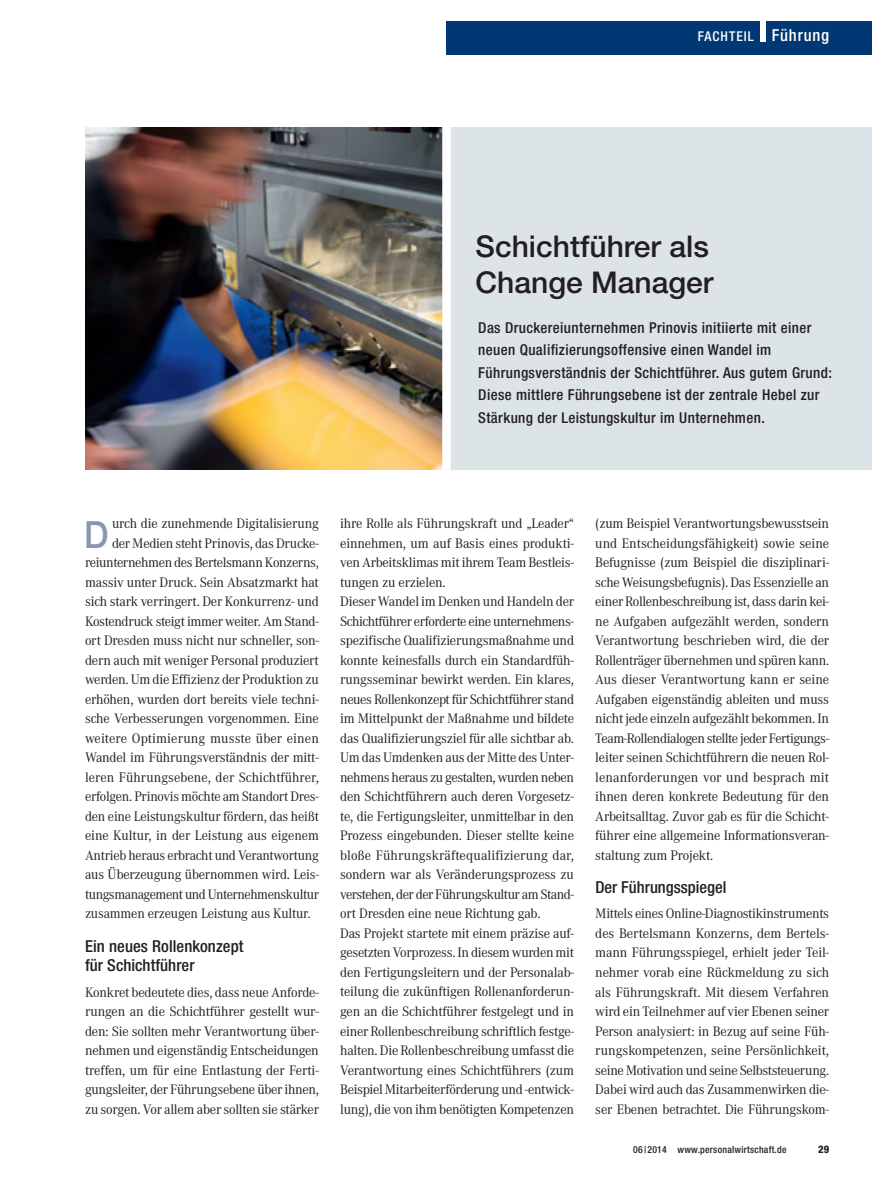
<style>
.page{position:relative;width:893px;height:1191px;background:#fff}
.page>*{position:absolute;margin:0;border:0;box-sizing:border-box;transform-origin:0 0}
.t1{font:500 37.5px "Helvetica Neue";color:#8897ad;scale:.9 1}
.t2{font:500 30px/36px "Helvetica Neue";color:#231f20}
.t3{font:500 condensed 16.5px/19.5px "Helvetica Neue";letter-spacing:.005em;color:#231f20}
.t4{font:500 condensed 15px/22.5px "Helvetica Neue";letter-spacing:.025em;color:#231f20}
.t5{font:14.25px/19.5px "Corporate A";letter-spacing:-.015em;color:#231f20;text-align:justify}
.t6{font:14.25px "Corporate A";letter-spacing:-.015em;color:#231f20;scale:.96 1}
.t7{font:14.25px "Corporate A";letter-spacing:.005em;color:#231f20;scale:.96 1}
.t8{font:14.25px "Corporate A";letter-spacing:-.035em;color:#231f20;scale:.96 1}
.t9{font:14.25px "Corporate A";letter-spacing:.005em;color:#231f20}
.t10{font:500 condensed 13.5px "Helvetica Neue";letter-spacing:.075em;color:#fff}
.t11{font:800 condensed 10.5px "Helvetica Neue";color:#231f20}
.t12{font:500 condensed 9.75px "Helvetica Neue";letter-spacing:.025em;color:#231f20}
.s1{font-size:16.5px}
</style>
<div class="page">
<div style="left:85px;top:128px;width:787px;height:342px;background:#dde4e8"></div>
<img style="left:85px;top:128px;width:357px;height:342px">
<div style="left:442px;top:113px;width:9px;height:357px;background:#fff"></div>
<div style="left:446px;top:21px;width:426px;height:34px;background:#013874"></div>
<div style="left:761px;top:21px;width:5px;height:20px;background:#fff"></div>
<p class="t10" style="left:698px;top:32px;width:133px">FACHTEIL <span class="s1">Führung</span></p>
<h2 class="t2" style="left:476px;top:231px;width:239px">Schichtführer als<br>Change Manager</h2>
<p class="t4" style="left:478px;top:318px;width:355px">Das Druckereiunternehmen Prinovis initiierte mit einer neuen Qualifizierungsoffensive einen Wandel im Führungsverständnis der Schichtführer. Aus gutem Grund:<br>Diese mittlere Führungsebene ist der zentrale Hebel zur Stärkung der Leistungskultur im Unternehmen.</p>
<p class="t5" style="left:112px;top:515px;width:208px">urch die zunehmende Digitalisierung</p>
<p class="t5" style="left:112px;top:534px;width:208px">der Medien steht Prinovis, das Drucke-</p>
<p class="t5" style="left:85px;top:554px;width:235px">reiunternehmen des Bertelsmann Konzerns,</p>
<p class="t5" style="left:85px;top:573px;width:235px">massiv unter Druck. Sein Absatzmarkt hat</p>
<p class="t5" style="left:85px;top:593px;width:235px">sich stark verringert. Der Konkurrenz- und</p>
<p class="t5" style="left:85px;top:612px;width:235px">Kostendruck steigt immer weiter. Am Stand-</p>
<p class="t5" style="left:85px;top:632px;width:235px">ort Dresden muss nicht nur schneller, son-</p>
<p class="t5" style="left:85px;top:651px;width:235px">dern auch mit weniger Personal produziert</p>
<p class="t5" style="left:85px;top:671px;width:235px">werden. Um die Effizienz der Produktion zu</p>
<p class="t5" style="left:85px;top:690px;width:235px">erhöhen, wurden dort bereits viele techni-</p>
<p class="t5" style="left:85px;top:710px;width:235px">sche Verbesserungen vorgenommen. Eine</p>
<p class="t9" style="left:85px;top:733px;width:235px">weitere Optimierung musste über einen</p>
<p class="t5" style="left:85px;top:749px;width:235px">Wandel im Führungsverständnis der mitt-</p>
<p class="t7" style="left:85px;top:772px;width:245px">leren Führungsebene, der Schichtführer,</p>
<p class="t6" style="left:85px;top:791px;width:245px">erfolgen. Prinovis möchte am Standort Dres-</p>
<p class="t6" style="left:85px;top:811px;width:245px">den eine Leistungskultur fördern, das heißt</p>
<p class="t6" style="left:85px;top:830px;width:245px">eine Kultur, in der Leistung aus eigenem</p>
<p class="t6" style="left:85px;top:850px;width:245px">Antrieb heraus erbracht und Verantwortung</p>
<p class="t6" style="left:85px;top:869px;width:245px">aus Überzeugung übernommen wird. Leis-</p>
<p class="t8" style="left:85px;top:889px;width:245px">tungsmanagement und Unternehmenskultur</p>
<p class="t6" style="left:85px;top:908px;width:237px">zusammen erzeugen Leistung aus Kultur.</p>
<p class="t3" style="left:85px;top:937px;width:160px">Ein neues Rollenkonzept für Schichtführer</p>
<p class="t5" style="left:85px;top:983px;width:235px">Konkret bedeutete dies, dass neue Anforde&shy;rungen an die Schichtführer gestellt wur&shy;den: Sie sollten mehr Verantwortung über&shy;nehmen und eigenständig Entscheidungen treffen, um für eine Entlastung der Ferti&shy;gungsleiter, der Führungsebene über ihnen, zu sorgen. Vor allem aber sollten sie stärker</p>
<h1 class="t1" style="left:84px;top:521px;width:29px">D</h1>
<p class="t5" style="left:340px;top:515px;width:235px;text-align:left">ihre Rolle als Führungskraft und „Leader“ einnehmen, um auf Basis eines produkti&shy;ven Arbeitsklimas mit ihrem Team Bestleis&shy;tungen zu erzielen.<br>Dieser Wandel im Denken und Handeln der Schichtführer erforderte eine unternehmens&shy;spezifische Qualifizierungsmaßnahme und konnte keinesfalls durch ein Standardfüh&shy;rungsseminar bewirkt werden. Ein klares, neues Rollenkonzept für Schichtführer stand im Mittelpunkt der Maßnahme und bildete das Qualifizierungsziel für alle sichtbar ab.<br>Um das Umdenken aus der Mitte des Unter&shy;nehmens heraus zu gestalten, wurden neben den Schichtführern auch deren Vorgesetz&shy;te, die Fertigungsleiter, unmittelbar in den Prozess eingebunden. Dieser stellte keine bloße Führungskräftequalifizierung dar, sondern war als Veränderungsprozess zu verstehen, der der Führungskultur am Stand&shy;ort Dresden eine neue Richtung gab.<br>Das Projekt startete mit einem präzise auf&shy;gesetzten Vorprozess. In diesem wurden mit den Fertigungsleitern und der Personalab&shy;teilung die zukünftigen Rollenanforderun&shy;gen an die Schichtführer festgelegt und in einer Rollenbeschreibung schriftlich festge&shy;halten. Die Rollenbeschreibung umfasst die Verantwortung eines Schichtführers (zum Beispiel Mitarbeiterförderung und -entwick&shy;lung), die von ihm benötigten Kompetenzen</p>
<p class="t5" style="left:595px;top:515px;width:235px">(zum Beispiel Verantwortungsbewusstsein und Entscheidungsfähigkeit) sowie seine Befugnisse (zum Beispiel die disziplinari&shy;sche Weisungsbefugnis). Das Essenzielle an einer Rollenbeschreibung ist, dass darin kei&shy;ne Aufgaben aufgezählt werden, sondern Verantwortung beschrieben wird, die der Rollenträger übernehmen und spüren kann.<br>Aus dieser Verantwortung kann er seine Aufgaben eigenständig ableiten und muss nicht jede einzeln aufgezählt bekommen. In Team-Rollendialogen stellte jeder Fertigungs&shy;leiter seinen Schichtführern die neuen Rol&shy;lenanforderungen vor und besprach mit ihnen deren konkrete Bedeutung für den Arbeitsalltag. Zuvor gab es für die Schicht&shy;führer eine allgemeine Informationsveran&shy;staltung zum Projekt.</p>
<p class="t3" style="left:595px;top:878px;width:132px">Der Führungsspiegel</p>
<p class="t5" style="left:595px;top:905px;width:235px">Mittels eines Online-Diagnostikinstruments des Bertelsmann Konzerns, dem Bertels&shy;mann Führungsspiegel, erhielt jeder Teil&shy;nehmer vorab eine Rückmeldung zu sich als Führungskraft. Mit diesem Verfahren wird ein Teilnehmer auf vier Ebenen seiner Person analysiert: in Bezug auf seine Füh&shy;rungskompetenzen, seine Persönlichkeit, seine Motivation und seine Selbststeuerung.<br>Dabei wird auch das Zusammenwirken die&shy;ser Ebenen betrachtet. Die Führungskom-</p>
<p class="t12" style="left:633px;top:1145px;width:155px">06|2014 www.personalwirtschaft.de</p>
<p class="t11" style="left:818px;top:1145px;width:12px">29</p>
</div>
